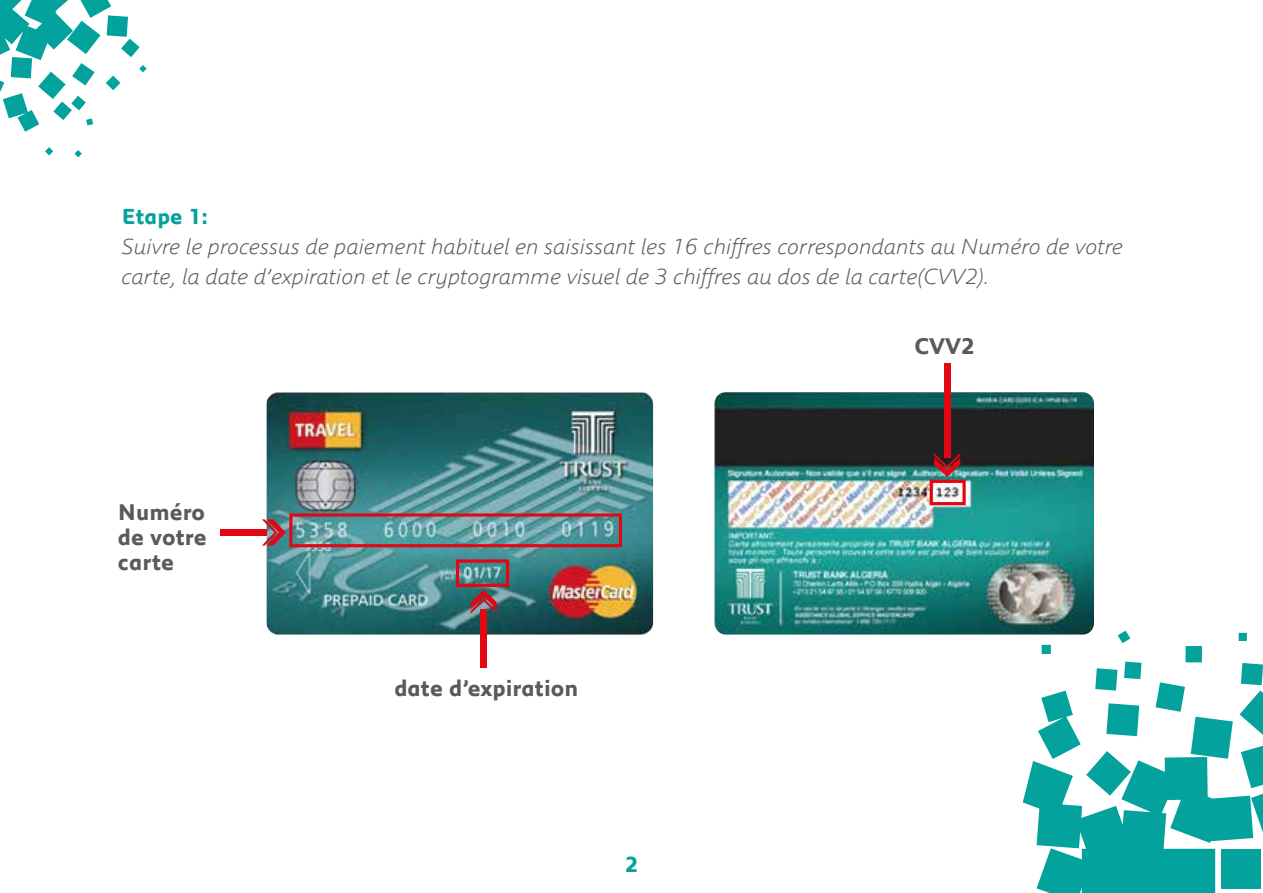
<style>
.page{position:relative;width:1263px;height:893px;background:#fff}
.page>*{position:absolute;margin:0;border:0;box-sizing:border-box;transform-origin:0 0}
.t1{font:700 23.4px/24.9px "Peugeot";color:#5a595b;text-align:justify}
.t2{font:italic 300 22.5px/30px "Peugeot";color:#5a595b}
.t3{font:700 22.5px "Peugeot";color:#03a29d}
</style>
<div class="page">
<svg style="left:1023px;top:662px;width:240px;height:231px"></svg>
<div style="left:1185px;top:646px;width:17px;height:16px;background:#03a29d"></div>
<div style="left:1239px;top:633px;width:8px;height:8px;background:#03a29d"></div>
<div style="left:1042px;top:645px;width:9px;height:9px;background:#03a29d"></div>
<svg style="left:1118px;top:631px;width:12px;height:12px"></svg>
<svg style="left:75px;top:150px;width:7px;height:7px"></svg>
<svg style="left:45px;top:147px;width:8px;height:8px"></svg>
<svg style="left:0;top:0;width:147px;height:132px"></svg>
<img style="left:714px;top:392px;width:380px;height:243px">
<img style="left:267px;top:392px;width:386px;height:243px">
<div style="left:930px;top:480px;width:36px;height:25px;border:3px solid #e30613"></div>
<svg style="left:934px;top:453px;width:26px;height:24px"></svg>
<div style="left:944px;top:363px;width:6px;height:95px;background:#e30613"></div>
<div style="left:289px;top:513px;width:333px;height:34px;border:3px solid #e30613"></div>
<div style="left:456px;top:559px;width:53px;height:28px;border:3px solid #e30613"></div>
<svg style="left:262px;top:519px;width:24px;height:27px"></svg>
<div style="left:220px;top:529px;width:46px;height:6px;background:#e30613"></div>
<svg style="left:471px;top:590px;width:26px;height:24px"></svg>
<div style="left:481px;top:609px;width:6px;height:59px;background:#e30613"></div>
<p class="t3" style="left:122px;top:201px;width:87px">Etape 1:</p>
<p class="t2" style="left:122px;top:230px;width:1003px">Suivre le processus de paiement habituel en saisissant les 16 chiffres correspondants au Numéro de votre carte, la date d’expiration et le cryptogramme visuel de 3 chiffres au dos de la carte(CVV2).</p>
<p class="t1" style="left:118px;top:498px;width:90px">Numéro de votre carte</p>
<p class="t1" style="left:394px;top:675px;width:185px">date d’expiration</p>
<p class="t3" style="left:625px;top:849px;width:15px">2</p>
<p class="t1" style="left:914px;top:333px;width:62px">CVV2</p>
</div>
